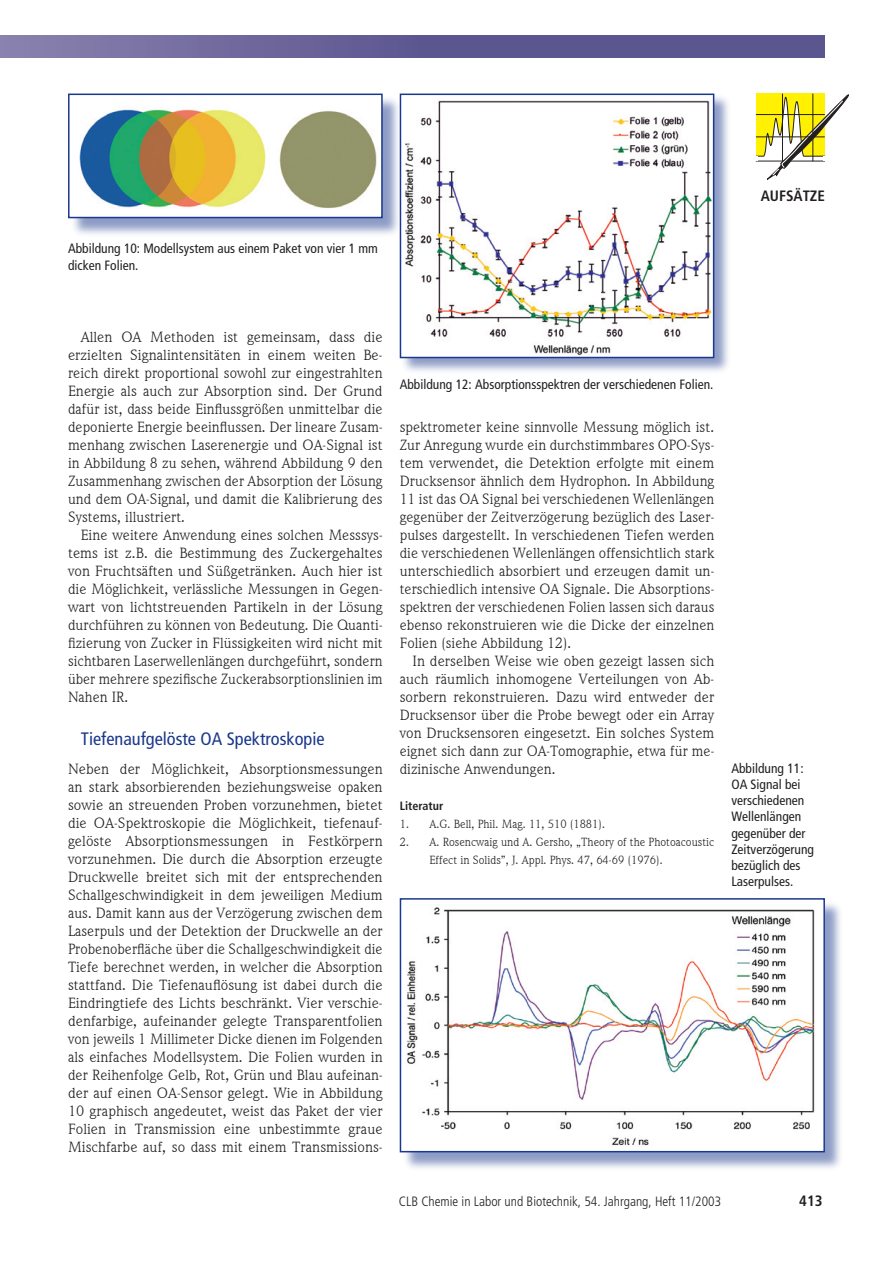
<style>
.page{position:relative;width:893px;height:1263px;background:#fff}
.page>*{position:absolute;margin:0;border:0;box-sizing:border-box;transform-origin:0 0}
.t1{font:condensed 18px "Frutiger";color:#1a388c}
.t2{font:15px/18px "Weidemann IT Cby BT";color:#231f20;text-align:justify;scale:1.04 1}
.t3{font:15px/18px "Weidemann IT Cby BT";color:#231f20;text-align:justify}
.t4{font:700 condensed 15px "Frutiger";color:#231f20}
.t5{font:condensed 13.5px/16.2px "Frutiger";color:#231f20}
.t6{font:300 condensed 13.5px "Frutiger";color:#231f20}
.t7{font:12px/18px "Weidemann IT Cby BT";color:#231f20}
.t8{font:700 condensed 12px "Frutiger";color:#231f20}
</style>
<div class="page">
<svg style="left:755px;top:94px;width:94px;height:86px"></svg>
<div style="left:0;top:35px;width:825px;height:23px;background:linear-gradient(to right,#8078a7,#504b88)"></div>
<div style="left:69px;top:95px;width:334px;height:143px;background:#1a388c;opacity:.5"></div>
<img style="left:71px;top:97px;width:309px;height:118px">
<div style="left:68px;top:94px;width:315px;height:124px;border:2px solid #1a388c"></div>
<div style="left:399px;top:93px;width:333px;height:283px;background:#1a388c;opacity:.5"></div>
<img style="left:403px;top:97px;width:308px;height:258px">
<div style="left:400px;top:94px;width:314px;height:264px;border:2px solid #1a388c"></div>
<div style="left:401px;top:899px;width:444px;height:273px;background:#1a388c;opacity:.5"></div>
<img style="left:403px;top:901px;width:419px;height:248px">
<div style="left:400px;top:898px;width:425px;height:254px;border:2px solid #1a388c"></div>
<p class="t5" style="left:68px;top:241px;width:312px">Abbildung 10: Modellsystem aus einem Paket von vier 1 mm dicken Folien.</p>
<p class="t4" style="left:761px;top:187px;width:66px">AUFSÄTZE</p>
<p class="t2" style="left:68px;top:328px;width:304px;text-indent:13px">Allen OA Methoden ist gemeinsam, dass die erzielten Signalintensitäten in einem weiten Be&shy;reich direkt proportional sowohl zur eingestrahlten Energie als auch zur Absorption sind. Der Grund dafür ist, dass beide Einflussgrößen unmittelbar die deponierte Energie beeinflussen. Der lineare Zusam&shy;menhang zwischen Laserenergie und OA-Signal ist in Abbildung 8 zu sehen, während Abbildung 9 den Zusammenhang zwischen der Absorption der Lösung und dem OA-Signal, und damit die Kalibrierung des Systems, illustriert.</p>
<p class="t3" style="left:68px;top:526px;width:316px;text-indent:13px">Eine weitere Anwendung eines solchen Messsys&shy;tems ist z.B. die Bestimmung des Zuckergehaltes von Fruchtsäften und Süßgetränken. Auch hier ist die Möglichkeit, verlässliche Messungen in Gegen&shy;wart von lichtstreuenden Partikeln in der Lösung durchführen zu können von Bedeutung. Die Quanti&shy;fizierung von Zucker in Flüssigkeiten wird nicht mit sichtbaren Laserwellenlängen durchgeführt, sondern über mehrere spezifische Zuckerabsorptionslinien im Nahen IR.</p>
<p class="t1" style="left:81px;top:728px;width:245px">Tiefenaufgelöste OA Spektroskopie</p>
<p class="t2" style="left:68px;top:760px;width:304px">Neben der Möglichkeit, Absorptionsmessungen an stark absorbierenden beziehungsweise opaken sowie an streuenden Proben vorzunehmen, bietet die OA-Spektroskopie die Möglichkeit, tiefenauf&shy;gelöste Absorptionsmessungen in Festkörpern vorzunehmen. Die durch die Absorption erzeugte Druckwelle breitet sich mit der entsprechenden Schallgeschwindigkeit in dem jeweiligen Medium aus. Damit kann aus der Verzögerung zwischen dem Laserpuls und der Detektion der Druckwelle an der Probenoberfläche über die Schallgeschwindigkeit die Tiefe berechnet werden, in welcher die Absorption stattfand. Die Tiefenauflösung ist dabei durch die Eindringtiefe des Lichts beschränkt. Vier verschie&shy;denfarbige, aufeinander gelegte Transparentfolien von jeweils 1 Millimeter Dicke dienen im Folgenden als einfaches Modellsystem. Die Folien wurden in der Reihenfolge Gelb, Rot, Grün und Blau aufeinan&shy;der auf einen OA-Sensor gelegt. Wie in Abbildung 10 graphisch angedeutet, weist das Paket der vier Folien in Transmission eine unbestimmte graue Mischfarbe auf, so dass mit einem Transmissions-</p>
<p class="t5" style="left:400px;top:376px;width:315px">Abbildung 12: Absorptionsspektren der verschiedenen Folien.</p>
<p class="t3" style="left:400px;top:418px;width:316px">spektrometer keine sinnvolle Messung möglich ist.<br>Zur Anregung wurde ein durchstimmbares OPO-Sys&shy;tem verwendet, die Detektion erfolgte mit einem Drucksensor ähnlich dem Hydrophon. In Abbildung 11 ist das OA Signal bei verschiedenen Wellenlängen gegenüber der Zeitverzögerung bezüglich des Laser&shy;pulses dargestellt. In verschiedenen Tiefen werden die verschiedenen Wellenlängen offensichtlich stark unterschiedlich absorbiert und erzeugen damit un&shy;terschiedlich intensive OA Signale. Die Absorptions&shy;spektren der verschiedenen Folien lassen sich daraus ebenso rekonstruieren wie die Dicke der einzelnen Folien (siehe Abbildung 12).</p>
<p class="t2" style="left:400px;top:652px;width:304px;text-indent:13px">In derselben Weise wie oben gezeigt lassen sich auch räumlich inhomogene Verteilungen von Ab&shy;sorbern rekonstruieren. Dazu wird entweder der Drucksensor über die Probe bewegt oder ein Array von Drucksensoren eingesetzt. Ein solches System eignet sich dann zur OA-Tomographie, etwa für me&shy;dizinische Anwendungen.</p>
<p class="t8" style="left:400px;top:799px;width:45px">Literatur</p>
<p class="t7" style="left:400px;top:815px;width:207px">1. A.G. Bell, Phil. Mag. 11, 510 (1881).</p>
<p class="t7" style="left:429px;top:833px;width:286px;text-indent:-30px">2. A. Rosencwaig und A. Gersho, „Theory of the Photoacoustic<br>Effect in Solids”, J. Appl. Phys. 47, 64-69 (1976).</p>
<p class="t5" style="left:731px;top:760px;width:84px">Abbildung 11:<br>OA Signal bei verschiedenen<br>Wellenlängen gegenüber der<br>Zeitverzögerung bezüglich des<br>Laserpulses.</p>
<p class="t6" style="left:399px;top:1194px;width:324px">CLB Chemie in Labor und Biotechnik, 54. Jahrgang, Heft 11/2003</p>
<p class="t4" style="left:799px;top:1192px;width:25px">413</p>
</div>
